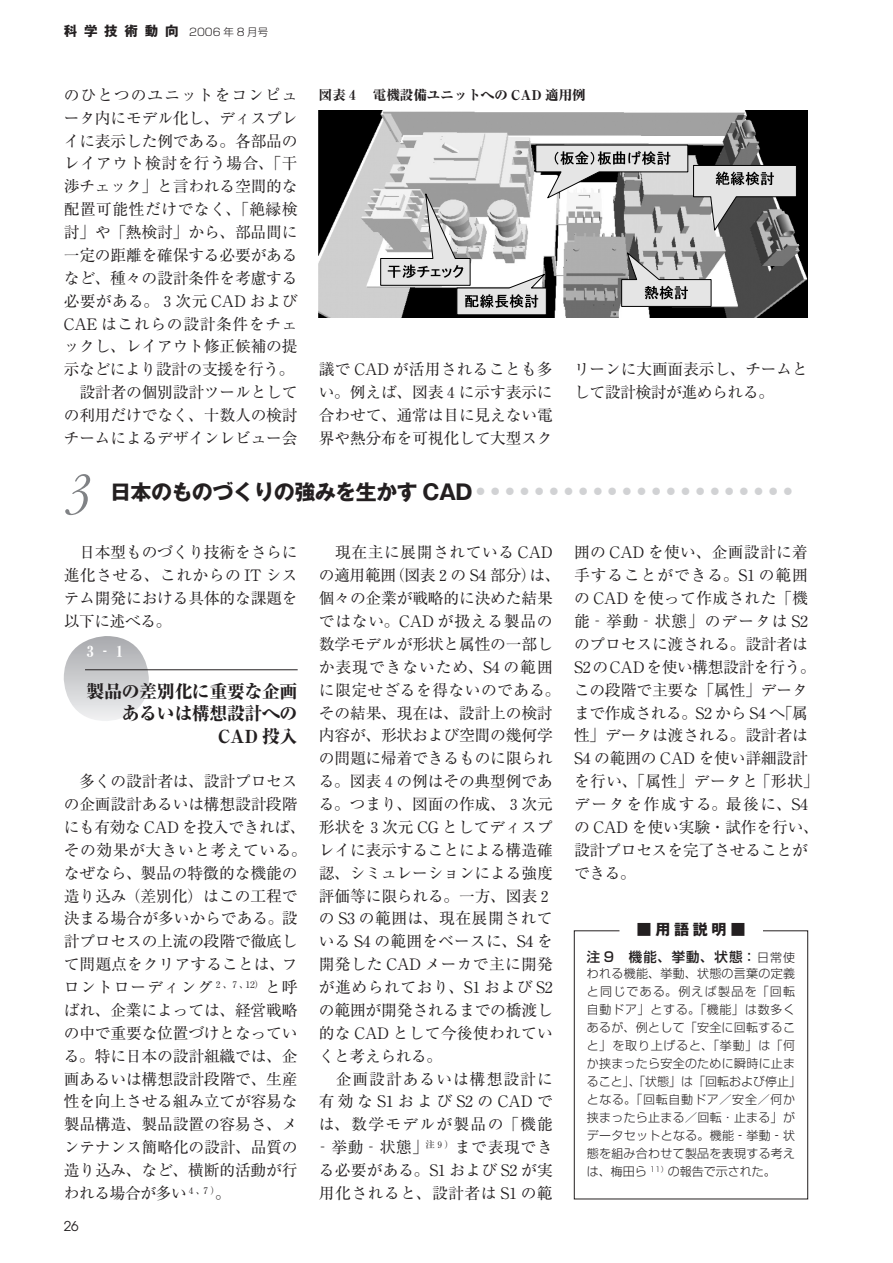
<style>
.page{position:relative;width:893px;height:1263px;background:#fff}
.page>*{position:absolute;margin:0;border:0;box-sizing:border-box;transform-origin:0 0}
.t1{font:italic 300 condensed 54px "Garamond";color:#808285}
.t2{font:800 18px/22.8px "Ryumin";letter-spacing:-.025em;color:#231f20;text-align:right}
.t3{font:15.75px/22.8px "Ryumin";letter-spacing:-.01em;color:#231f20}
.t4{font:15px "BLS Gaiji ST Mgb";letter-spacing:-.025em;color:#d1d2d4}
.t5{font:700 15px "Gothic MB101";color:#231f20}
.t6{font:800 15px "Ryumin";color:#fff}
.t7{font:800 13.5px "Ryumin";color:#231f20}
.t8{font:500 13.5px "Shin Go";color:#231f20}
.t9{font:13.5px "Avant Garde";color:#231f20}
.t10{font:300 12px/18px "Shin Go";letter-spacing:.025em;color:#231f20}
.t11{font:300 10.5px "Shin Go";color:#231f20}
.s1{font-family:"Gothic MB101";font-weight:700;font-size:13.5px}
.s2{font-family:"Gothic MB101";font-weight:700;font-size:21px;color:#231f20}
.s3{font-weight:300;font-size:12px}
</style>
<div class="page">
<svg style="left:64px;top:636px;width:85px;height:85px"></svg>
<img style="left:319px;top:111px;width:489px;height:207px">
<svg style="left:380px;top:145px;width:417px;height:170px;background:#a8a8a8"></svg>
<div style="left:574px;top:930px;width:234px;height:269px;border:1px solid #231f20"></div>
<div style="left:620px;top:922px;width:142px;height:17px;background:#fff"></div>
<hr style="left:85px;top:669px;width:213px;height:1px;background:#231f20">
<p class="t11" style="left:64px;top:25px;width:206px"><span class="s1">科学技術動向</span>　2006年8月号</p>
<p class="t3" style="left:64px;top:83px;width:235px">のひとつのユニットをコンピュータ内にモデル化し、ディスプレイに表示した例である。各部品のレイアウト検討を行う場合、「干渉チェック」と言われる空間的な配置可能性だけでなく、「絶縁検討」や「熱検討」から、部品間に一定の距離を確保する必要があるなど、種々の設計条件を考慮する必要がある。３次元 CAD および<br>CAE はこれらの設計条件をチェックし、レイアウト修正候補の提示などにより設計の支援を行う。　設計者の個別設計ツールとしての利用だけでなく、十数人の検討チームによるデザインレビュー会</p>
<p class="t7" style="left:319px;top:86px;width:268px">図表４　電機設備ユニットへの CAD 適用例</p>
<p class="t3" style="left:319px;top:358px;width:235px;text-align:justify">議で CAD が活用されることも多い。例えば、図表４に示す表示に合わせて、通常は目に見えない電界や熱分布を可視化して大型スク</p>
<p class="t3" style="left:574px;top:358px;width:235px">リーンに大画面表示し、チームとして設計検討が進められる。</p>
<h1 class="t1" style="left:68px;top:463px;width:25px">3</h1>
<p class="t4" style="left:110px;top:484px;width:687px"><span class="s2">日本のものづくりの強みを生かす CAD</span>蘆蘆蘆蘆蘆蘆蘆蘆蘆蘆蘆蘆蘆蘆蘆蘆蘆蘆蘆蘆蘆蘆</p>
<p class="t3" style="left:64px;top:541px;width:235px;text-align:justify">　日本型ものづくり技術をさらに進化させる、これからの IT システム開発における具体的な課題を以下に述べる。</p>
<p class="t6" style="left:83px;top:642px;width:46px">３‐１</p>
<p class="t2" style="left:87px;top:679px;width:213px">製品の差別化に重要な企画あるいは構想設計への<br>CAD 投入</p>
<p class="t3" style="left:64px;top:769px;width:245px">　多くの設計者は、設計プロセスの企画設計あるいは構想設計段階にも有効な CAD を投入できれば、その効果が大きいと考えている。なぜなら、製品の特徴的な機能の造り込み（差別化）はこの工程で決まる場合が多いからである。設計プロセスの上流の段階で徹底して問題点をクリアすることは、フロントローディング<sup>２、７、12）</sup>と呼ばれ、企業によっては、経営戦略の中で重要な位置づけとなっている。特に日本の設計組織では、企画あるいは構想設計段階で、生産性を向上させる組み立てが容易な製品構造、製品設置の容易さ、メンテナンス簡略化の設計、品質の造り込み、など、横断的活動が行われる場合が多い<sup>４、７）</sup>。</p>
<p class="t3" style="left:315px;top:541px;width:247px">　現在主に展開されている CADの適用範囲（図表２の S4 部分）は、個々の企業が戦略的に決めた結果ではない。CAD が扱える製品の数学モデルが形状と属性の一部しか表現できないため、S4 の範囲に限定せざるを得ないのである。その結果、現在は、設計上の検討内容が、形状および空間の幾何学の問題に帰着できるものに限られる。図表４の例はその典型例である。つまり、図面の作成、３次元形状を３次元 CG としてディスプレイに表示することによる構造確認、シミュレーションによる強度評価等に限られる。一方、図表２の S3 の範囲は、現在展開されている S4 の範囲をベースに、S4 を開発した CAD メーカで主に開発が進められており、S1 および S2の範囲が開発されるまでの橋渡し的な CAD として今後使われていくと考えられる。<br>　企画設計あるいは構想設計に有効なS1およびS2のCADでは、数学モデルが製品の「機能‐挙動‐状態」<sup>注９）</sup>まで表現できる必要がある。S1 および S2 が実用化されると、設計者は S1 の範</p>
<p class="t3" style="left:574px;top:541px;width:246px">囲の CAD を使い、企画設計に着手することができる。S1 の範囲の CAD を使って作成された「機能‐挙動‐状態」のデータは S2のプロセスに渡される。設計者は<br>S2のCADを使い構想設計を行う。この段階で主要な「属性」データまで作成される。S2 から S4 へ「属性」データは渡される。設計者は<br>S4 の範囲の CAD を使い詳細設計を行い、「属性」データと「形状」データを作成する。最後に、S4の CAD を使い実験・試作を行い、設計プロセスを完了させることができる。</p>
<p class="t5" style="left:637px;top:919px;width:110px">■用語説明■</p>
<p class="t8" style="left:587px;top:948px;width:210px">注 9　機能、挙動、状態：<span class="s3">日常使</span></p>
<p class="t10" style="left:587px;top:964px;width:216px">われる機能、挙動、状態の言葉の定義と同じである。例えば製品を「回転自動ドア」とする。「機能」は数多くあるが、例として「安全に回転すること」を取り上げると、「挙動」は「何か挟まったら安全のために瞬時に止まること」、「状態」は「回転および停止」となる。「回転自動ドア／安全／何か挟まったら止まる／回転・止まる」がデータセットとなる。機能‐挙動‐状態を組み合わせて製品を表現する考えは、梅田ら <sup>11）</sup>の報告で示された。</p>
<p class="t9" style="left:64px;top:1218px;width:16px">26</p>
</div>
